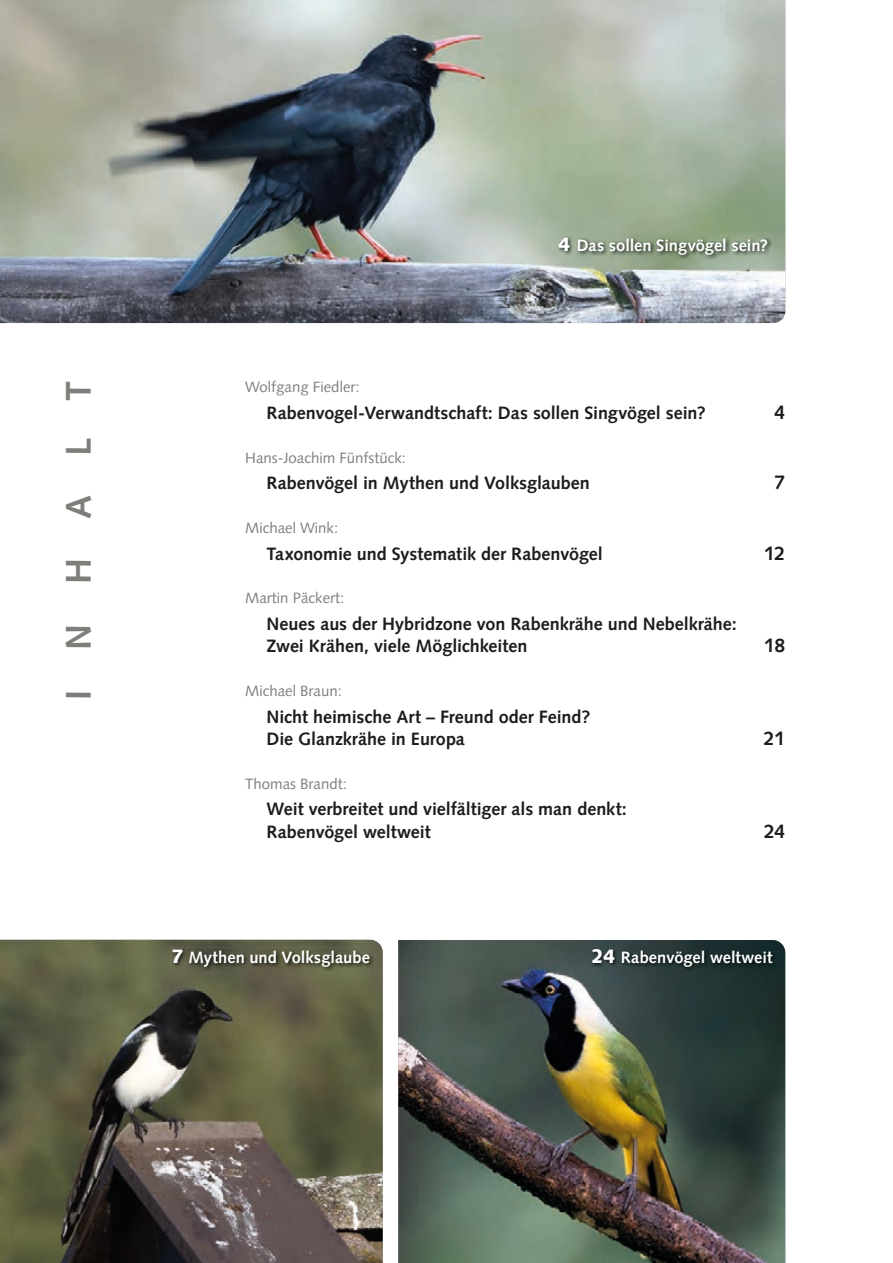
<style>
.page{position:relative;width:893px;height:1263px;background:#fff}
.page>*{position:absolute;margin:0;border:0;box-sizing:border-box;transform-origin:0 0}
.t1{font:700 36px "Syntax LT Std";letter-spacing:1.09em;color:#7e7e7a}
.t2{font:700 19.5px "Syntax LT Std";letter-spacing:-.03em;color:#1d1d1b}
.t3{font:700 18px/22.5px "Syntax LT Std";letter-spacing:-.005em;color:#1d1d1b}
.t4{font:700 16.5px "Syntax LT Std";color:#fff}
.t5{font:15px "Syntax LT Std";color:#7e7e7a}
.s1{font-weight:900;font-size:19.5px}
</style>
<div class="page">
<img style="left:0;top:0;width:785px;height:323px">
<img style="left:398px;top:940px;width:387px;height:323px">
<img style="left:0;top:940px;width:383px;height:323px">
<img style="left:557px;top:235px;width:216px;height:25px">
<img style="left:171px;top:947px;width:204px;height:25px">
<img style="left:590px;top:947px;width:187px;height:25px">
<hr style="left:892px;top:1117px;width:1px;height:146px;background:#b61f2a">
<p class="t4" style="left:558px;top:235px;width:212px"><span class="s1">4</span> Das sollen Singvögel sein?</p>
<h1 class="t1" style="left:58px;top:700px;width:320px;rotate:-90deg">INHALT</h1>
<p class="t5" style="left:245px;top:378px;width:116px">Wolfgang Fiedler:</p>
<p class="t3" style="left:266px;top:402px;width:441px">Rabenvogel-Verwandtschaft: Das sollen Singvögel sein?</p>
<p class="t2" style="left:774px;top:401px;width:12px">4</p>
<p class="t5" style="left:245px;top:448px;width:162px">Hans-Joachim Fünfstück:</p>
<p class="t3" style="left:266px;top:472px;width:325px">Rabenvögel in Mythen und Volksglauben</p>
<p class="t2" style="left:774px;top:471px;width:12px">7</p>
<p class="t5" style="left:245px;top:519px;width:95px">Michael Wink:</p>
<p class="t3" style="left:266px;top:542px;width:338px">Taxonomie und Systematik der Rabenvögel</p>
<p class="t2" style="left:764px;top:542px;width:22px">12</p>
<p class="t5" style="left:245px;top:589px;width:101px">Martin Päckert:</p>
<p class="t3" style="left:266px;top:612px;width:472px">Neues aus der Hybridzone von Rabenkrähe und Nebelkrähe:<br>Zwei Krähen, viele Möglichkeiten</p>
<p class="t2" style="left:764px;top:634px;width:23px">18</p>
<p class="t5" style="left:245px;top:682px;width:98px">Michael Braun:</p>
<p class="t3" style="left:266px;top:705px;width:325px">Nicht heimische Art – Freund oder Feind?<br>Die Glanzkrähe in Europa</p>
<p class="t2" style="left:764px;top:727px;width:23px">21</p>
<p class="t5" style="left:245px;top:774px;width:103px">Thomas Brandt:</p>
<p class="t3" style="left:266px;top:798px;width:362px">Weit verbreitet und vielfältiger als man denkt:<br>Rabenvögel weltweit</p>
<p class="t2" style="left:764px;top:820px;width:23px">24</p>
<p class="t4" style="left:171px;top:948px;width:200px"><span class="s1">7</span> Mythen und Volksglaube</p>
<p class="t4" style="left:591px;top:948px;width:183px"><span class="s1">24</span> Rabenvögel weltweit</p>
</div>
